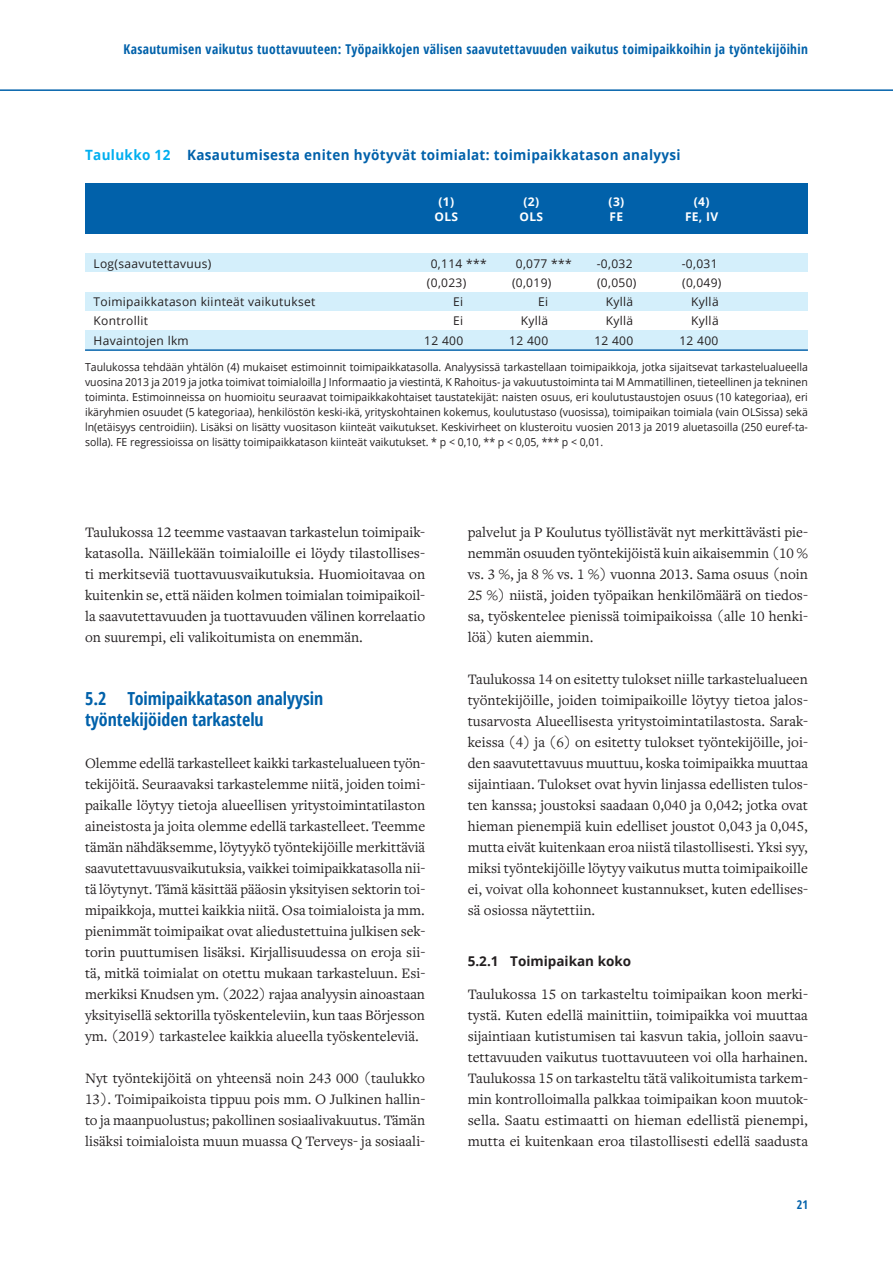
<style>
.page{position:relative;width:893px;height:1263px;background:#fff}
.page>*{position:absolute;margin:0;border:0;box-sizing:border-box;transform-origin:0 0}
.t1{font:700 condensed 18px/21px "Open Sans";color:#0161aa}
.t2{font:15px/21px "Freight Text Pro";color:#231f20;text-align:justify}
.t3{font:700 14.1px "Open Sans";letter-spacing:.025em;color:#0161aa;scale:.95 1}
.t4{font:700 condensed 13.5px "Open Sans";letter-spacing:.025em;color:#0161aa}
.t5{font:700 13.5px "Open Sans";color:#231f20}
.t6{font:12px "Open Sans";letter-spacing:.025em;color:#231f20}
.t7{font:700 12px "Open Sans";letter-spacing:.025em;color:#fff}
.t8{font:700 condensed 12px "Open Sans";color:#0161aa}
.t9{font:10.95px/15px "Open Sans";color:#231f20;text-align:justify;scale:.95 1}
.s1{color:#00aeef}
</style>
<div class="page">
<hr style="left:0;top:89px;width:893px;height:2px;background:#0161aa">
<hr style="left:85px;top:349px;width:723px;height:2px;background:#0161aa">
<div style="left:85px;top:253px;width:723px;height:19px;background:#d4effb"></div>
<div style="left:85px;top:292px;width:723px;height:19px;background:#d4effb"></div>
<div style="left:85px;top:330px;width:723px;height:19px;background:#d4effb"></div>
<div style="left:85px;top:183px;width:723px;height:51px;background:#0161aa"></div>
<p class="t4" style="left:123px;top:40px;width:686px">Kasautumisen vaikutus tuottavuuteen: Työpaikkojen välisen saavutettavuuden vaikutus toimipaikkoihin ja työntekijöihin</p>
<p class="t3" style="left:85px;top:145px;width:628px"><span class="s1">Taulukko 12</span> Kasautumisesta eniten hyötyvät toimialat: toimipaikkatason analyysi</p>
<p class="t7" style="left:438px;top:193px;width:17px">(1)</p>
<p class="t7" style="left:524px;top:193px;width:17px">(2)</p>
<p class="t7" style="left:609px;top:193px;width:17px">(3)</p>
<p class="t7" style="left:694px;top:193px;width:17px">(4)</p>
<p class="t7" style="left:435px;top:208px;width:25px">OLS</p>
<p class="t7" style="left:520px;top:208px;width:25px">OLS</p>
<p class="t7" style="left:610px;top:208px;width:15px">FE</p>
<p class="t7" style="left:685px;top:208px;width:35px">FE, IV</p>
<p class="t6" style="left:94px;top:255px;width:119px">Log(saavutettavuus)</p>
<p class="t6" style="left:431px;top:255px;width:57px">0,114 ***</p>
<p class="t6" style="left:516px;top:255px;width:57px">0,077 ***</p>
<p class="t6" style="left:597px;top:255px;width:37px">-0,032</p>
<p class="t6" style="left:682px;top:255px;width:37px">-0,031</p>
<p class="t6" style="left:427px;top:274px;width:41px">(0,023)</p>
<p class="t6" style="left:512px;top:274px;width:41px">(0,019)</p>
<p class="t6" style="left:597px;top:274px;width:41px">(0,050)</p>
<p class="t6" style="left:682px;top:274px;width:41px">(0,049)</p>
<p class="t6" style="left:94px;top:293px;width:223px">Toimipaikkatason kiinteät vaikutukset</p>
<p class="t6" style="left:453px;top:293px;width:12px">Ei</p>
<p class="t6" style="left:538px;top:293px;width:12px">Ei</p>
<p class="t6" style="left:606px;top:293px;width:29px">Kyllä</p>
<p class="t6" style="left:691px;top:293px;width:29px">Kyllä</p>
<p class="t6" style="left:94px;top:313px;width:56px">Kontrollit</p>
<p class="t6" style="left:453px;top:313px;width:12px">Ei</p>
<p class="t6" style="left:521px;top:313px;width:29px">Kyllä</p>
<p class="t6" style="left:606px;top:313px;width:29px">Kyllä</p>
<p class="t6" style="left:691px;top:313px;width:29px">Kyllä</p>
<p class="t6" style="left:94px;top:332px;width:97px">Havaintojen lkm</p>
<p class="t6" style="left:424px;top:332px;width:40px">12 400</p>
<p class="t6" style="left:509px;top:332px;width:40px">12 400</p>
<p class="t6" style="left:594px;top:332px;width:40px">12 400</p>
<p class="t6" style="left:679px;top:332px;width:40px">12 400</p>
<p class="t9" style="left:85px;top:359px;width:762px">Taulukossa tehdään yhtälön (4) mukaiset estimoinnit toimipaikkatasolla. Analyysissä tarkastellaan toimipaikkoja, jotka sijaitsevat tarkastelualueella vuosina 2013 ja 2019 ja jotka toimivat toimialoilla J Informaatio ja viestintä, K Rahoitus- ja vakuutustoiminta tai M Ammatillinen, tieteellinen ja tekninen toiminta. Estimoinneissa on huomioitu seuraavat toimipaikkakohtaiset taustatekijät: naisten osuus, eri koulutustaustojen osuus (10 kategoriaa), eri ikäryhmien osuudet (5 kategoriaa), henkilöstön keski-ikä, yrityskohtainen kokemus, koulutustaso (vuosissa), toimipaikan toimiala (vain OLSissa) sekä ln(etäisyys centroidiin). Lisäksi on lisätty vuositason kiinteät vaikutukset. Keskivirheet on klusteroitu vuosien 2013 ja 2019 aluetasoilla (250 euref-ta&shy;solla). FE regressioissa on lisätty toimipaikkatason kiinteät vaikutukset. * p &lt; 0,10, ** p &lt; 0,05, *** p &lt; 0,01.</p>
<p class="t2" style="left:85px;top:521px;width:342px">Taulukossa 12 teemme vastaavan tarkastelun toimipaik&shy;katasolla. Näillekään toimialoille ei löydy tilastollises&shy;ti merkitseviä tuottavuusvaikutuksia. Huomioitavaa on kuitenkin se, että näiden kolmen toimialan toimipaikoil&shy;la saavutettavuuden ja tuottavuuden välinen korrelaatio on suurempi, eli valikoitumista on enemmän.</p>
<p class="t1" style="left:85px;top:688px;width:240px">5.2 Toimipaikkatason analyysin työntekijöiden tarkastelu</p>
<p class="t2" style="left:85px;top:752px;width:342px">Olemme edellä tarkastelleet kaikki tarkastelualueen työn&shy;tekijöitä. Seuraavaksi tarkastelemme niitä, joiden toimi&shy;paikalle löytyy tietoja alueellisen yritystoimintatilaston aineistosta ja joita olemme edellä tarkastelleet. Teemme tämän nähdäksemme, löytyykö työntekijöille merkittäviä saavutettavuusvaikutuksia, vaikkei toimipaikkatasolla nii&shy;tä löytynyt. Tämä käsittää pääosin yksityisen sektorin toi&shy;mipaikkoja, muttei kaikkia niitä. Osa toimialoista ja mm. pienimmät toimipaikat ovat aliedustettuina julkisen sek&shy;torin puuttumisen lisäksi. Kirjallisuudessa on eroja sii&shy;tä, mitkä toimialat on otettu mukaan tarkasteluun. Esi&shy;merkiksi Knudsen ym. (2022) rajaa analyysin ainoastaan yksityisellä sektorilla työskenteleviin, kun taas Börjesson ym. (2019) tarkastelee kaikkia alueella työskenteleviä.</p>
<p class="t2" style="left:85px;top:1067px;width:342px">Nyt työntekijöitä on yhteensä noin 243 000 (taulukko 13). Toimipaikoista tippuu pois mm. O Julkinen hallin&shy;to ja maanpuolustus; pakollinen sosiaalivakuutus. Tämän lisäksi toimialoista muun muassa Q Terveys- ja sosiaali-</p>
<p class="t2" style="left:468px;top:521px;width:342px">palvelut ja P Koulutus työllistävät nyt merkittävästi pie&shy;nemmän osuuden työntekijöistä kuin aikaisemmin (10 % vs. 3 %, ja 8 % vs. 1 %) vuonna 2013. Sama osuus (noin 25 %) niistä, joiden työpaikan henkilömäärä on tiedos&shy;sa, työskentelee pienissä toimipaikoissa (alle 10 henki&shy;löä) kuten aiemmin.</p>
<p class="t2" style="left:468px;top:668px;width:342px">Taulukossa 14 on esitetty tulokset niille tarkastelualueen työntekijöille, joiden toimipaikoille löytyy tietoa jalos&shy;tusarvosta Alueellisesta yritystoimintatilastosta. Sarak&shy;keissa (4) ja (6) on esitetty tulokset työntekijöille, joi&shy;den saavutettavuus muuttuu, koska toimipaikka muuttaa sijaintiaan. Tulokset ovat hyvin linjassa edellisten tulos&shy;ten kanssa; joustoksi saadaan 0,040 ja 0,042; jotka ovat hieman pienempiä kuin edelliset joustot 0,043 ja 0,045, mutta eivät kuitenkaan eroa niistä tilastollisesti. Yksi syy, miksi työntekijöille löytyy vaikutus mutta toimipaikoille ei, voivat olla kohonneet kustannukset, kuten edellises&shy;sä osiossa näytettiin.</p>
<p class="t5" style="left:468px;top:952px;width:165px">5.2.1 Toimipaikan koko</p>
<p class="t2" style="left:468px;top:983px;width:342px">Taulukossa 15 on tarkasteltu toimipaikan koon merki&shy;tystä. Kuten edellä mainittiin, toimipaikka voi muuttaa sijaintiaan kutistumisen tai kasvun takia, jolloin saavu&shy;tettavuuden vaikutus tuottavuuteen voi olla harhainen.<br>Taulukossa 15 on tarkasteltu tätä valikoitumista tarkem&shy;min kontrolloimalla palkkaa toimipaikan koon muutok&shy;sella. Saatu estimaatti on hieman edellistä pienempi, mutta ei kuitenkaan eroa tilastollisesti edellä saadusta</p>
<p class="t8" style="left:797px;top:1196px;width:13px">21</p>
</div>
